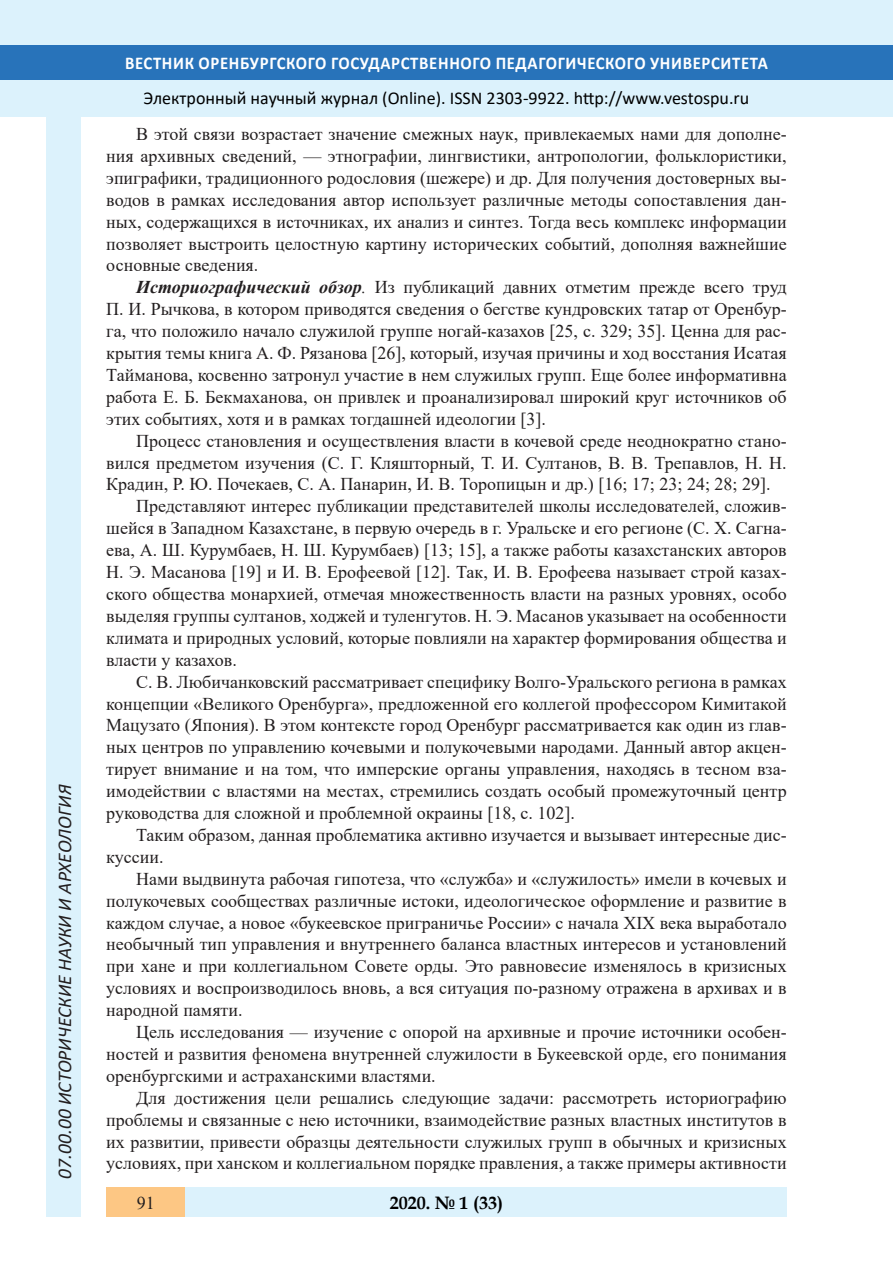
<style>
.page{position:relative;width:893px;height:1263px;background:#fff}
.page>*{position:absolute;margin:0;border:0;box-sizing:border-box;transform-origin:0 0}
.t1{font:italic 19.5px "Calibri";color:#231f20}
.Стиль2{font:18px/21.9px "Times New Roman";color:#231f20;text-align:justify}
.t2{font:18px "Calibri";color:#000}
.t3{font:700 18px "Calibri";letter-spacing:.04em;color:#fff;scale:.93 1}
.t4{font:700 18px "Book Antiqua";color:#000}
.s1{font-weight:700;font-style:italic}
.s2{font-style:italic}
</style>
<div class="page">
<div style="left:0;top:0;width:893px;height:116px;background:#dcf2fc"></div>
<div style="left:0;top:45px;width:893px;height:34px;background:#2873ba"></div>
<div style="left:47px;top:116px;width:34px;height:1101px;background:#dcf2fc"></div>
<div style="left:106px;top:1188px;width:681px;height:29px;background:#dcf2fc"></div>
<div style="left:106px;top:1188px;width:79px;height:29px;background:#fdc784"></div>
<p class="t1" style="left:51px;top:1179px;width:395px;rotate:-90deg">07.00.00 ИСТОРИЧЕСКИЕ НАУКИ И АРХЕОЛОГИЯ</p>
<p class="t1" style="left:51px;top:1105px;width:206px;rotate:-90deg">БИОЛОГИЧЕСКИЕ НАУКИ</p>
<p class="t1" style="left:51px;top:1169px;width:11px;rotate:-90deg">3</p>
<p class="t3" style="left:125px;top:50px;width:693px">ВЕСТНИК ОРЕНБУРГСКОГО ГОСУДАРСТВЕННОГО ПЕДАГОГИЧЕСКОГО УНИВЕРСИТЕТА</p>
<p class="t2" style="left:144px;top:85px;width:607px">Электронный научный журнал (Online). ISSN 2303-9922. http://www.vestospu.ru</p>
<p class="t2" style="left:583px;top:85px;width:13px">t</p>
<p class="t2" style="left:583px;top:85px;width:13px">t</p>
<p class="Стиль2" style="left:106px;top:122px;width:682px;text-indent:30px">В этой связи возрастает значение смежных наук, привлекаемых нами для дополне&shy;ния архивных сведений, — этнографии, лингвистики, антропологии, фольклористики, эпиграфики, традиционного родословия (шежере) и др. Для получения достоверных вы&shy;водов в рамках исследования автор использует различные методы сопоставления дан&shy;ных, содержащихся в источниках, их анализ и синтез. Тогда весь комплекс информации позволяет выстроить целостную картину исторических событий, дополняя важнейшие основные сведения.</p>
<p class="Стиль2" style="left:106px;top:276px;width:682px;text-indent:30px"><span class="s1">Историографический обзор</span><span class="s2">.</span> Из публикаций давних отметим прежде всего труд П. И. Рычкова, в котором приводятся сведения о бегстве кундровских татар от Оренбур&shy;га, что положило начало служилой группе ногай-казахов [25, с. 329; 35]. Ценна для рас&shy;крытия темы книга А. Ф. Рязанова [26], который, изучая причины и ход восстания Исатая Тайманова, косвенно затронул участие в нем служилых групп. Еще более информативна работа Е. Б. Бекмаханова, он привлек и проанализировал широкий круг источников об этих событиях, хотя и в рамках тогдашней идеологии [3].</p>
<p class="Стиль2" style="left:106px;top:429px;width:682px;text-indent:30px">Процесс становления и осуществления власти в кочевой среде неоднократно стано&shy;вился предметом изучения (С. Г. Кляшторный, Т. И. Султанов, В. В. Трепавлов, Н. Н.<br>Крадин, Р. Ю. Почекаев, С. А. Панарин, И. В. Торопицын и др.) [16; 17; 23; 24; 28; 29].</p>
<p class="Стиль2" style="left:106px;top:495px;width:682px;text-indent:30px">Представляют интерес публикации представителей школы исследователей, сложив&shy;шейся в Западном Казахстане, в первую очередь в г. Уральске и его регионе (С. Х. Сагна&shy;ева, А. Ш. Курумбаев, Н. Ш. Курумбаев) [13; 15], а также работы казахстанских авторов Н. Э. Масанова [19] и И. В. Ерофеевой [12]. Так, И. В. Ерофеева называет строй казах&shy;ского общества монархией, отмечая множественность власти на разных уровнях, особо выделяя группы султанов, ходжей и туленгутов. Н. Э. Масанов указывает на особенности климата и природных условий, которые повлияли на характер формирования общества и власти у казахов.</p>
<p class="Стиль2" style="left:106px;top:670px;width:682px;text-indent:30px">С. В. Любичанковский рассматривает специфику Волго-Уральского региона в рамках концепции «Великого Оренбурга», предложенной его коллегой профессором Кимитакой Мацузато (Япония). В этом контексте город Оренбург рассматривается как один из глав&shy;ных центров по управлению кочевыми и полукочевыми народами. Данный автор акцен&shy;тирует внимание и на том, что имперские органы управления, находясь в тесном вза&shy;имодействии с властями на местах, стремились создать особый промежуточный центр руководства для сложной и проблемной окраины [18, с. 102].</p>
<p class="Стиль2" style="left:106px;top:823px;width:682px;text-indent:30px">Таким образом, данная проблематика активно изучается и вызывает интересные дис&shy;куссии.</p>
<p class="Стиль2" style="left:106px;top:867px;width:682px;text-indent:30px">Нами выдвинута рабочая гипотеза, что «служба» и «служилость» имели в кочевых и полукочевых сообществах различные истоки, идеологическое оформление и развитие в каждом случае, а новое «букеевское приграничье России» с начала XIX века выработало необычный тип управления и внутреннего баланса властных интересов и установлений при хане и при коллегиальном Совете орды. Это равновесие изменялось в кризисных условиях и воспроизводилось вновь, а вся ситуация по-разному отражена в архивах и в народной памяти.</p>
<p class="Стиль2" style="left:106px;top:1020px;width:682px;text-indent:30px">Цель исследования — изучение с опорой на архивные и прочие источники особен&shy;ностей и развития феномена внутренней служилости в Букеевской орде, его понимания оренбургскими и астраханскими властями.</p>
<p class="Стиль2" style="left:106px;top:1086px;width:682px;text-indent:30px">Для достижения цели решались следующие задачи: рассмотреть историографию проблемы и связанные с нею источники, взаимодействие разных властных институтов в их развитии, привести образцы деятельности служилых групп в обычных и кризисных условиях, при ханском и коллегиальном порядке правления, а также примеры активности</p>
<p class="t4" style="left:390px;top:1190px;width:115px">2020. № 1 (33)</p>
<p class="Стиль2" style="left:137px;top:1191px;width:19px">91</p>
<p class="t4" style="left:460px;top:1190px;width:39px">2 6</p>
<p class="t4" style="left:408px;top:1190px;width:19px">18</p>
<p class="t4" style="left:479px;top:1190px;width:19px">25</p>
</div>
